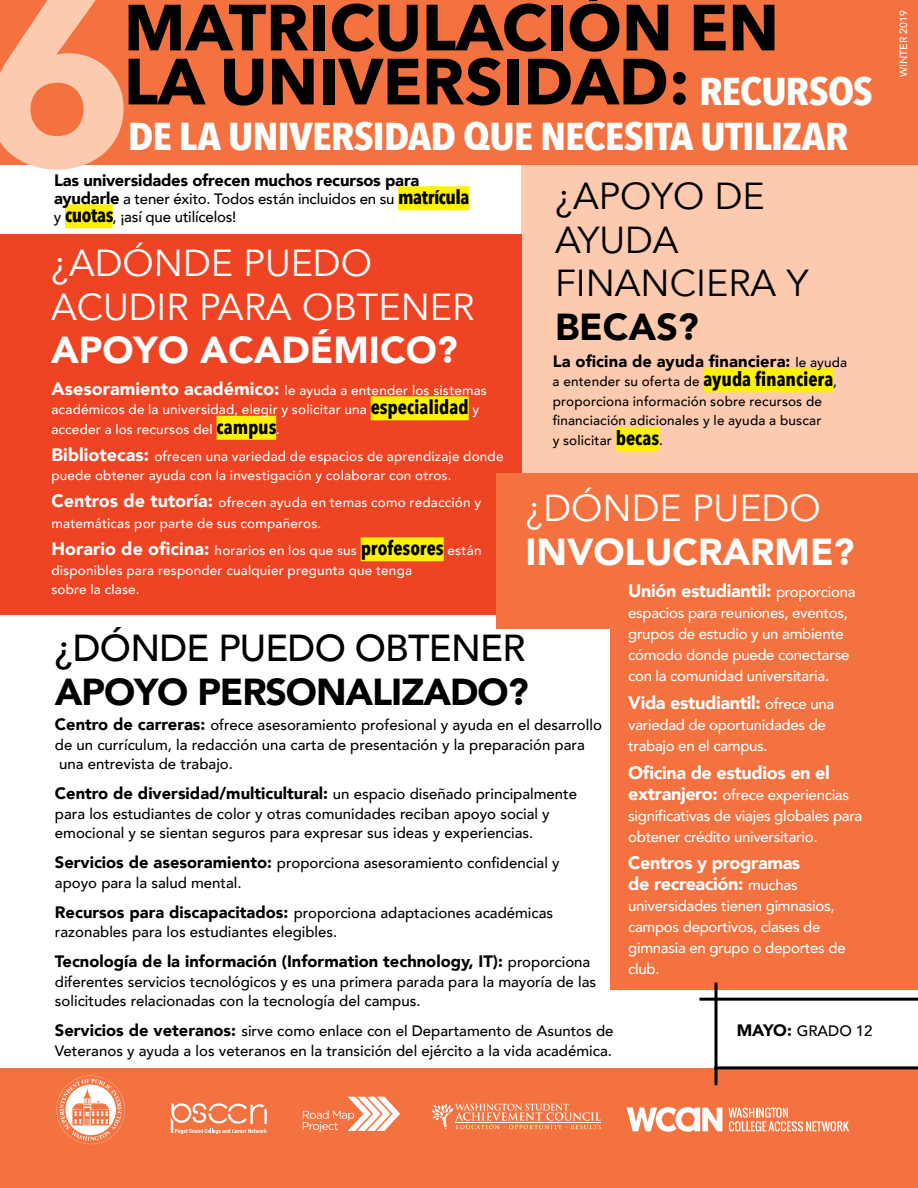
<style>
.page{position:relative;width:918px;height:1188px;background:#fff}
.page>*{position:absolute;margin:0;border:0;box-sizing:border-box;transform-origin:0 0}
.t1{font:700 238.5px "Avenir Next";color:#fccaae}
.t2{font:700 64.5px/54px "Avenir Next";color:#000}
.t3{font:700 38.7px "Avenir Next Condensed";letter-spacing:-.02em;color:#fff;scale:1.12 1}
.t4{font:37.5px/43.5px "Avenir";color:#fff}
.t5{font:900 37.5px "Avenir";color:#fff}
.t6{font:900 37.5px "Avenir";letter-spacing:-.03em;color:#000}
.t7{font:37.5px/43.5px "Avenir";color:#000}
.t8{font:500 37.5px "Avenir";letter-spacing:-.02em;color:#000}
.t9{font:900 18px/21px "Avenir";letter-spacing:-.02em;color:#fff}
.t10{font:900 16.5px "Avenir";color:#000}
.t11{font:500 15px/19.5px "Avenir";color:#000}
.t12{font:500 15px/21px "Avenir";letter-spacing:-.02em;color:#fff}
.t13{font:500 13.5px/19.5px "Avenir";letter-spacing:.015em;color:#fff}
.t14{font:500 13.5px/19.5px "Avenir";letter-spacing:.015em;color:#000}
.t15{font:500 10.5px "Avenir";color:#fff}
.s1{font-family:"Avenir Next Condensed";font-size:38.7px;color:#fff}
.s2{font-weight:900;font-size:16.5px}
.s3{font-family:"Avenir Next Condensed";font-weight:700;font-size:19.5px}
.s4{font-weight:900;font-size:18px}
.s5{font-family:"Avenir Next Condensed";font-weight:700;font-size:19.5px;color:#000}
.s6{font-weight:500;font-size:13.5px}
.s7{font-weight:500;font-size:15px}
</style>
<div class="page">
<div style="left:509px;top:162px;width:409px;height:317px;background:#fccaae"></div>
<div style="left:0;top:161px;width:521px;height:98px;background:#fff"></div>
<div style="left:458px;top:479px;width:460px;height:511px;background:#f3723f"></div>
<div style="left:0;top:235px;width:522px;height:389px;background:#ef4423"></div>
<div style="left:0;top:616px;width:610px;height:572px;background:#fff"></div>
<div style="left:398px;top:186px;width:72px;height:24px;background:#fff200"></div>
<div style="left:65px;top:204px;width:48px;height:24px;background:#fff200"></div>
<div style="left:371px;top:396px;width:98px;height:24px;background:#fff200"></div>
<div style="left:217px;top:416px;width:59px;height:24px;background:#fff200"></div>
<div style="left:361px;top:537px;width:83px;height:24px;background:#fff200"></div>
<div style="left:704px;top:368px;width:129px;height:24px;background:#fff200"></div>
<div style="left:616px;top:427px;width:43px;height:24px;background:#fff200"></div>
<div style="left:0;top:0;width:918px;height:164px;background:#f3723f"></div>
<div style="left:0;top:1069px;width:918px;height:119px;background:#f3723f"></div>
<div style="left:497px;top:474px;width:421px;height:155px;background:#f3723f"></div>
<hr style="left:700px;top:998px;width:218px;height:3px;background:#000">
<hr style="left:715px;top:982px;width:3px;height:103px;background:#000">
<hr style="left:714px;top:1066px;width:204px;height:3px;background:#000">
<svg style="left:303px;top:1097px;width:97px;height:35px"></svg>
<svg style="left:627px;top:1107px;width:95px;height:25px"></svg>
<svg style="left:728px;top:1108px;width:121px;height:23px"></svg>
<svg style="left:432px;top:1104px;width:169px;height:25px"></svg>
<svg style="left:171px;top:1103px;width:96px;height:31px"></svg>
<svg style="left:56px;top:1076px;width:69px;height:68px"></svg>
<h1 class="t1" style="left:-20px;top:-125px;width:156px">6</h1>
<h2 class="t2" style="left:124px;top:0;width:751px">MATRICULACIÓN EN<br>LA UNIVERSIDAD: <span class="s1">RECURSOS</span></h2>
<h3 class="t3" style="left:128px;top:113px;width:645px">DE LA UNIVERSIDAD QUE NECESITA UTILIZAR</h3>
<p class="t10" style="left:54px;top:166px;width:367px">Las universidades ofrecen muchos recursos para</p>
<p class="t11" style="left:54px;top:189px;width:417px;line-height:18px"><span class="s2">ayudarle</span> a tener éxito. Todos están incluidos en su <span class="s3">matrícula </span>y <span class="s3">cuotas</span>, ¡así que utilícelos!</p>
<h3 class="t4" style="left:51px;top:242px;width:425px">¿ADÓNDE PUEDO<br>ACUDIR PARA OBTENER</h3>
<h3 class="t5" style="left:51px;top:318px;width:408px">APOYO ACADÉMICO?</h3>
<p class="t13" style="left:51px;top:380px;width:437px"><span class="s4">Asesoramiento académico:</span> le ayuda a entender los sistemas académicos de la universidad, elegir y solicitar una <span class="s5">especialidad</span> y acceder a los recursos del <span class="s5">campus</span>.</p>
<p class="t13" style="left:51px;top:446px;width:454px"><span class="s4">Bibliotecas:</span> ofrecen una variedad de espacios de aprendizaje donde puede obtener ayuda con la investigación y colaborar con otros.</p>
<p class="t13" style="left:51px;top:491px;width:431px;line-height:21px"><span class="s4">Centros de tutoría:</span> ofrecen ayuda en temas como redacción y matemáticas por parte de sus compañeros.</p>
<p class="t13" style="left:51px;top:540px;width:432px"><span class="s4">Horario de oficina:</span> horarios en los que sus <span class="s5">profesores</span> están disponibles para responder cualquier pregunta que tenga<br>sobre la clase.</p>
<h3 class="t8" style="left:55px;top:616px;width:472px">¿DÓNDE PUEDO OBTENER</h3>
<h3 class="t6" style="left:55px;top:660px;width:475px">APOYO PERSONALIZADO?</h3>
<h3 class="t7" style="left:555px;top:175px;width:255px">¿APOYO DE<br>AYUDA<br>FINANCIERA Y</h3>
<h3 class="t6" style="left:555px;top:295px;width:145px">BECAS?</h3>
<p class="t10" style="left:553px;top:347px;width:296px">La oficina de ayuda financiera: <span class="s6">le ayuda</span></p>
<p class="t14" style="left:553px;top:371px;width:286px">a entender su oferta de <span class="s3">ayuda financiera</span>, proporciona información sobre recursos de financiación adicionales y le ayuda a buscar<br>y solicitar <span class="s3">becas</span>.</p>
<h3 class="t4" style="left:525px;top:487px;width:297px">¿DÓNDE PUEDO</h3>
<h3 class="t5" style="left:525px;top:519px;width:331px">INVOLUCRARME?</h3>
<p class="t9" style="left:628px;top:580px;width:229px">Unión estudiantil: <span class="s7">proporciona</span></p>
<p class="t12" style="left:628px;top:601px;width:223px">espacios para reuniones, eventos, grupos de estudio y un ambiente cómodo donde puede conectarse con la comunidad universitaria.</p>
<p class="t9" style="left:628px;top:692px;width:208px">Vida estudiantil: <span class="s7">ofrece una</span></p>
<p class="t12" style="left:628px;top:713px;width:199px">variedad de oportunidades de trabajo en el campus.</p>
<p class="t9" style="left:628px;top:761px;width:203px">Oficina de estudios en el</p>
<p class="t12" style="left:628px;top:783px;width:236px"><span class="s4">extranjero:</span> ofrece experiencias significativas de viajes globales para obtener crédito universitario.</p>
<p class="t9" style="left:628px;top:852px;width:174px">Centros y programas de recreación: <span class="s7">muchas</span></p>
<p class="t12" style="left:628px;top:895px;width:219px">universidades tienen gimnasios, campos deportivos, clases de gimnasia en grupo o deportes de club.</p>
<p class="t11" style="left:55px;top:715px;width:549px"><span class="s2">Centro de carreras:</span> ofrece asesoramiento profesional y ayuda en el desarrollo de un currículum, la redacción una carta de presentación y la preparación para una entrevista de trabajo.</p>
<p class="t10" style="left:55px;top:779px;width:524px">Centro de diversidad/multicultural: <span class="s7">un espacio diseñado principalmente</span></p>
<p class="t11" style="left:55px;top:803px;width:496px">para los estudiantes de color y otras comunidades reciban apoyo social y emocional y se sientan seguros para expresar sus ideas y experiencias.</p>
<p class="t11" style="left:55px;top:853px;width:506px"><span class="s2">Servicios de asesoramiento:</span> proporciona asesoramiento confidencial y apoyo para la salud mental.</p>
<p class="t11" style="left:55px;top:902px;width:500px"><span class="s2">Recursos para discapacitados:</span> proporciona adaptaciones académicas razonables para los estudiantes elegibles.</p>
<p class="t10" style="left:55px;top:947px;width:537px">Tecnología de la información (Information technology, IT): <span class="s7">proporciona</span></p>
<p class="t11" style="left:55px;top:971px;width:543px">diferentes servicios tecnológicos y es una primera parada para la mayoría de las solicitudes relacionadas con la tecnología del campus.</p>
<p class="t11" style="left:55px;top:1021px;width:560px"><span class="s2">Servicios de veteranos:</span> sirve como enlace con el Departamento de Asuntos de<br>Veteranos y ayuda a los veteranos en la transición del ejército a la vida académica.</p>
<p class="t11" style="left:737px;top:1020px;width:137px"><span class="s2">MAYO:</span> GRADO 12</p>
<p class="t15" style="left:894px;top:77px;width:68px;rotate:-90deg">WINTER 2019</p>
</div>
